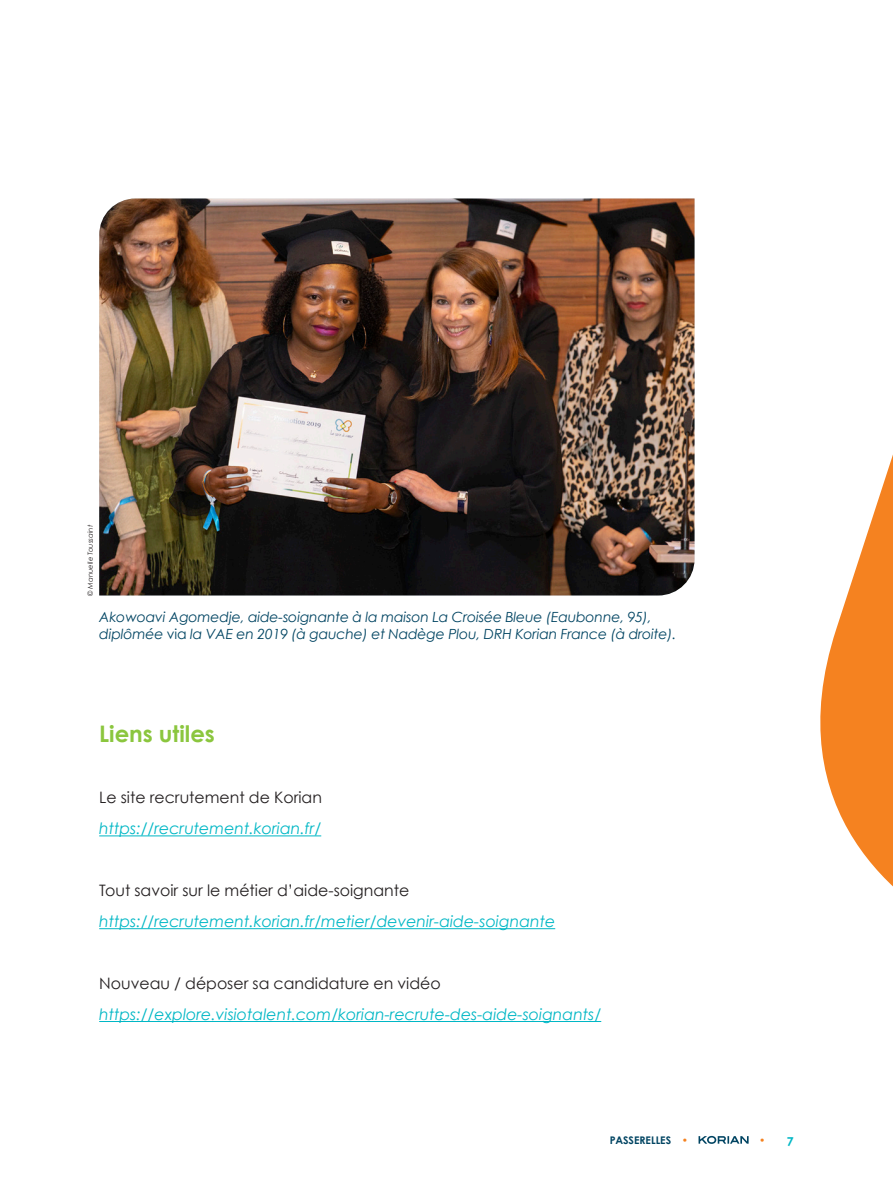
<style>
.page{position:relative;width:893px;height:1191px;background:#fff}
.page>*{position:absolute;margin:0;border:0;box-sizing:border-box;transform-origin:0 0}
.Niv2-Objectif{font:700 22.75px "Century Gothic";color:#8bc63e}
.Niv4-Texte_courant{font:italic 15.75px "Century Gothic";color:#00b7c5}
.Niv4-Texte_courant-2{font:15.75px "Century Gothic";color:#231f20}
.LÉGENDE{font:italic 14px/17.5px "Century Gothic";letter-spacing:-.01em;color:#004462}
.t1{font:700 10.5px "Century Gothic";color:#004462}
.t2{font:700 10.5px "Century Gothic";color:#f58220}
.Crédits_photos{font:italic 7px "Century Gothic";color:#231f20}
.s1{font-style:normal}
.s2{color:#f58220}
.s3{font-size:12.25px;color:#00b7c5}
</style>
<div class="page">
<svg style="left:698px;top:1135px;width:51px;height:8px"></svg>
<hr style="left:99px;top:835px;width:222px;height:1px;background:#00b7c5">
<hr style="left:99px;top:928px;width:456px;height:1px;background:#00b7c5">
<hr style="left:99px;top:1021px;width:502px;height:1px;background:#00b7c5">
<img style="left:99px;top:198px;width:595px;height:397px">
<svg style="left:820px;top:454px;width:73px;height:433px;fill:#f58220"></svg>
<p class="Crédits_photos" style="left:86px;top:595px;width:72px;rotate:-90deg">© Manuelle Toussaint</p>
<p class="LÉGENDE" style="left:99px;top:607px;width:579px">Akowoavi Agomedje, aide-soignante à la maison La Croisée Bleue (Eaubonne, 95), diplômée <span class="s1">via</span> la VAE en 2019 (à gauche) et Nadège Plou, DRH Korian France (à droite).</p>
<p class="Niv2-Objectif" style="left:99px;top:719px;width:117px">Liens utiles</p>
<p class="Niv4-Texte_courant-2" style="left:99px;top:788px;width:224px">Le site recrutement de Korian</p>
<p class="Niv4-Texte_courant" style="left:99px;top:819px;width:224px">https://recrutement.korian.fr/</p>
<p class="Niv4-Texte_courant-2" style="left:99px;top:881px;width:312px">Tout savoir sur le métier d’aide-soignante</p>
<p class="Niv4-Texte_courant" style="left:99px;top:912px;width:458px">https://recrutement.korian.fr/metier/devenir-aide-soignante</p>
<p class="Niv4-Texte_courant-2" style="left:99px;top:973px;width:343px">Nouveau / déposer sa candidature en vidéo</p>
<p class="Niv4-Texte_courant" style="left:99px;top:1004px;width:504px">https://explore.visiotalent.com/korian-recrute-des-aide-soignants/</p>
<p class="t1" style="left:609px;top:1133px;width:80px">PASSERELLES <span class="s2">•</span></p>
<p class="t2" style="left:759px;top:1133px;width:36px">• <span class="s3">7</span></p>
</div>
